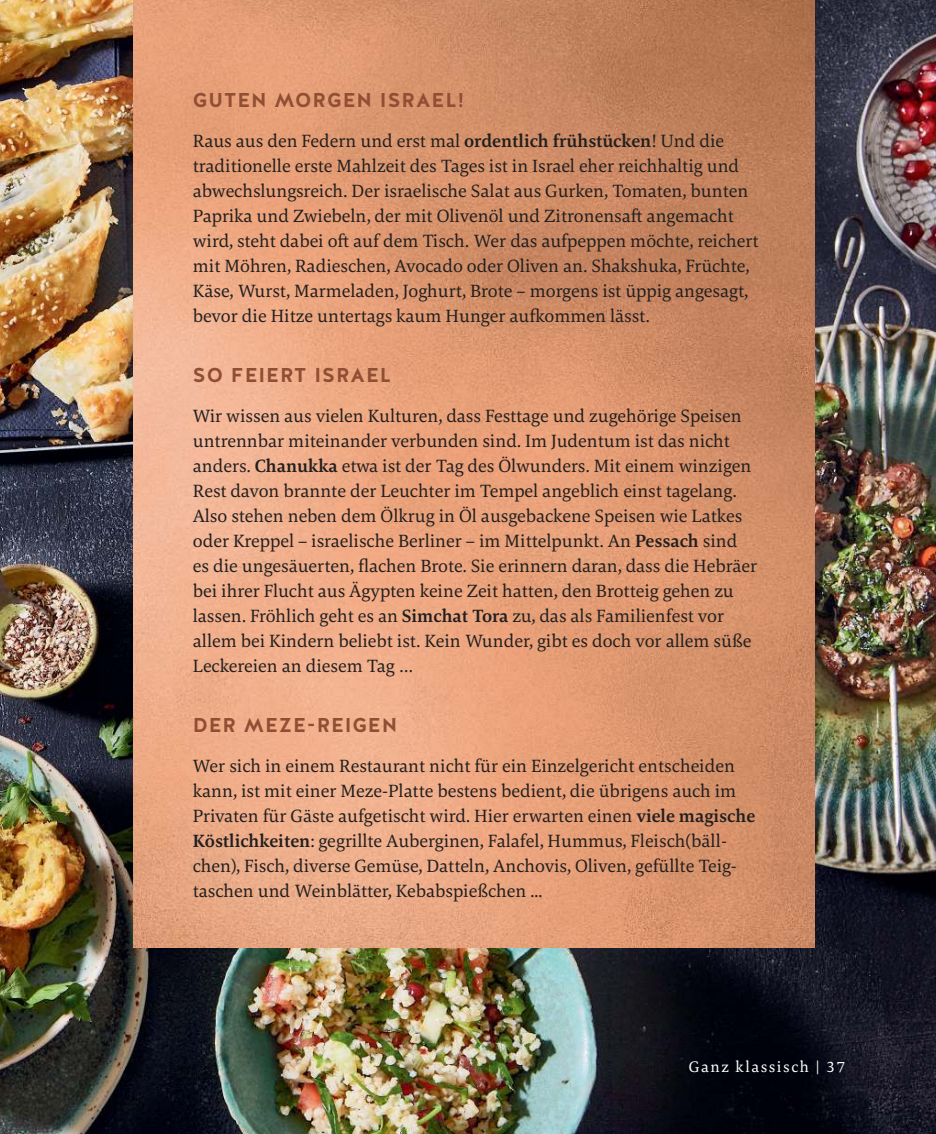
<style>
.page{position:relative;width:936px;height:1134px;background:#fff}
.page>*{position:absolute;margin:0;border:0;box-sizing:border-box;transform-origin:0 0}
.t1{font:700 20px "Halis GR";letter-spacing:.05em;color:#904e34}
.t2{font:18.6px/25px "Carrara";color:#221f1f}
.t3{font:16px "Carrara";letter-spacing:.1em;color:#fff}
.s1{font-weight:700}
</style>
<div class="page">
<img style="left:0;top:0;width:935px;height:1134px">
<img style="left:133px;top:0;width:681px;height:947px">
<p class="t1" style="left:193px;top:88px;width:273px">GUTEN MORGEN ISRAEL!</p>
<p class="t2" style="left:193px;top:129px;width:567px">Raus aus den Federn und erst mal <span class="s1">ordentlich frühstücken</span>! Und die traditionelle erste Mahlzeit des Tages ist in Israel eher reichhaltig und abwechslungsreich. Der israelische Salat aus Gurken, Tomaten, bunten Paprika und Zwiebeln, der mit Olivenöl und Zitronensaft angemacht wird, steht dabei oft auf dem Tisch. Wer das aufpeppen möchte, reichert mit Möhren, Radieschen, Avocado oder Oliven an. Shakshuka, Früchte, Käse, Wurst, Marmeladen, Joghurt, Brote – morgens ist üppig angesagt, bevor die Hitze untertags kaum Hunger aufkommen lässt.</p>
<p class="t1" style="left:193px;top:363px;width:200px">SO FEIERT ISRAEL</p>
<p class="t2" style="left:193px;top:404px;width:565px">Wir wissen aus vielen Kulturen, dass Festtage und zugehörige Speisen untrennbar miteinander verbunden sind. Im Judentum ist das nicht anders. <span class="s1">Chanukka</span> etwa ist der Tag des Ölwunders. Mit einem winzigen Rest davon brannte der Leuchter im Tempel angeblich einst tagelang.<br>Also stehen neben dem Ölkrug in Öl ausgebackene Speisen wie Latkes oder Kreppel – israelische Berliner – im Mittelpunkt. An <span class="s1">Pessach</span> sind es die ungesäuerten, flachen Brote. Sie erinnern daran, dass die Hebräer bei ihrer Flucht aus Ägypten keine Zeit hatten, den Brotteig gehen zu lassen. Fröhlich geht es an <span class="s1">Simchat Tora</span> zu, das als Familienfest vor allem bei Kindern beliebt ist. Kein Wunder, gibt es doch vor allem süße Leckereien an diesem Tag …</p>
<p class="t1" style="left:193px;top:713px;width:206px">DER MEZE-REIGEN</p>
<p class="t2" style="left:193px;top:754px;width:564px">Wer sich in einem Restaurant nicht für ein Einzelgericht entscheiden kann, ist mit einer Meze‑Platte bestens bedient, die übrigens auch im Privaten für Gäste aufgetischt wird. Hier erwarten einen <span class="s1">viele magische Köstlichkeiten</span>: gegrillte Auberginen, Falafel, Hummus, Fleisch(bäll‑ chen), Fisch, diverse Gemüse, Datteln, Anchovis, Oliven, gefüllte Teig‑ taschen und Weinblätter, Kebabspießchen ...</p>
<p class="t3" style="left:688px;top:1059px;width:158px">Ganz klassisch | 37</p>
</div>
